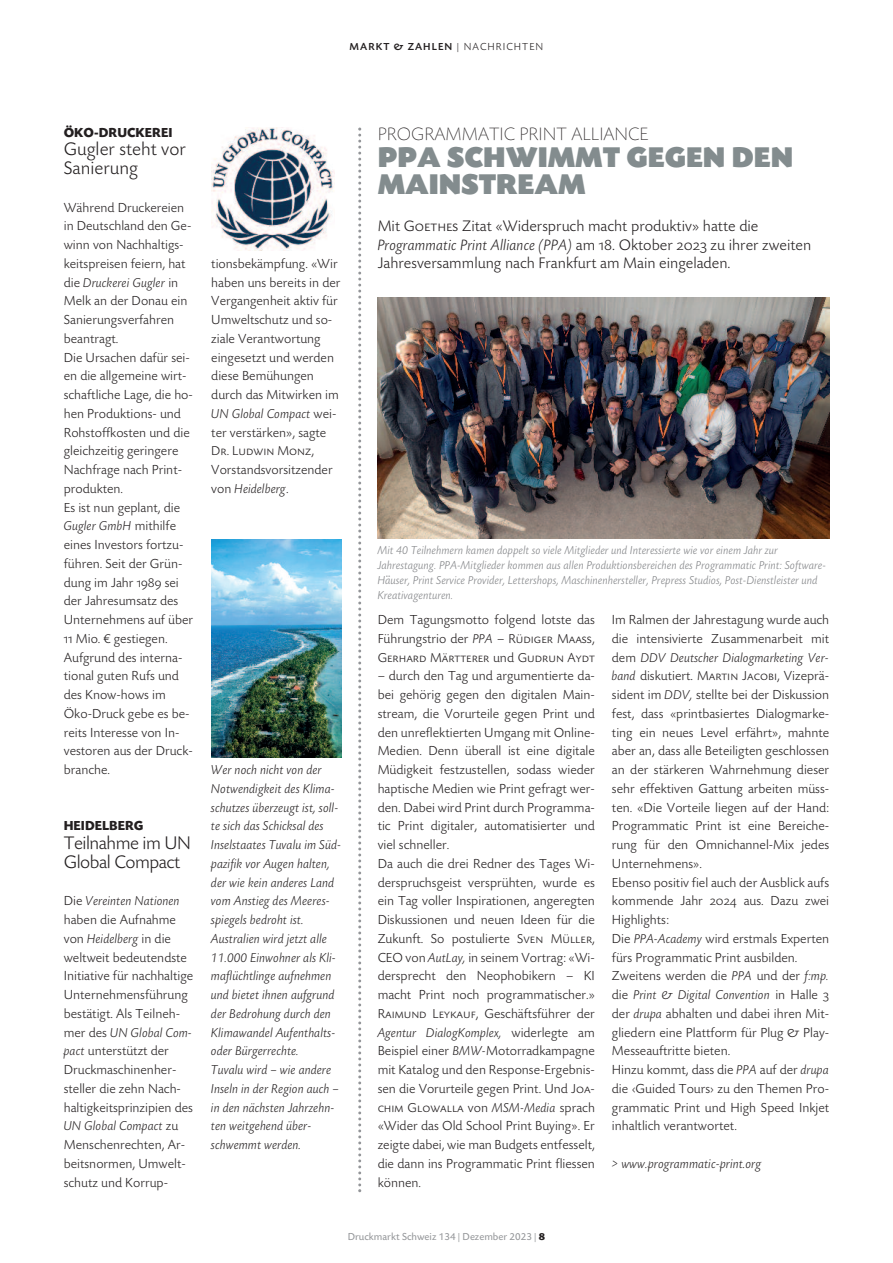
<style>
.page{position:relative;width:893px;height:1263px;background:#fff}
.page>*{position:absolute;margin:0;border:0;box-sizing:border-box;transform-origin:0 0}
.t1{font:30px/27px "Today SB Ultra";color:#838c8e}
.t2{font:300 18.75px/18.8px "Today SB";letter-spacing:-.025em;color:#231f20}
.t3{font:300 expanded 18.75px "Today SB";color:#231f20}
.t4{font:300 18.75px/18.8px "Today SB";color:#231f20}
.t5{font:300 15.75px/18.8px "Today SB";color:#231f20}
.t6{font:300 13.5px/18.8px "Today SB";color:#231f20}
.t7{font:italic 300 13.5px/18.8px "Today SB";color:#231f20}
.t8{font:13.5px "Today SB Caps Lig";color:#231f20}
.t9{font:700 13.5px "Today SB";color:#231f20}
.t10{font:italic 300 12px/15px "Today SB";color:#808285}
.t11{font:10.5px "Today SB";color:#939598}
.t12{font:500 10.5px "Today SB";letter-spacing:.1em;color:#231f20}
.s1{font-weight:300}
.s2{font-style:italic}
.s3{font-family:"Today SB Caps Lig";font-weight:400}
.s4{font-family:"Ping Fang SC";font-weight:500;font-style:normal}
.s5{font-family:"Today SB";font-weight:300}
.s6{font-family:"Today SB";font-weight:300;font-style:italic}
.s7{font-weight:700;color:#231f20}
</style>
<div class="page">
<img style="left:378px;top:298px;width:451px;height:240px">
<svg style="left:358px;top:128px;width:3px;height:1064px"></svg>
<img style="left:211px;top:128px;width:123px;height:122px">
<img style="left:211px;top:540px;width:131px;height:217px">
<p class="t12" style="left:350px;top:43px;width:195px">MARKT &amp; ZAHLEN <span class="s1">| NACHRICHTEN</span></p>
<p class="t9" style="left:64px;top:127px;width:110px">ÖKO-DRUCKEREI</p>
<h2 class="t4" style="left:64px;top:142px;width:124px">Gugler steht vor<br>Sanierung</h2>
<p class="t6" style="left:64px;top:199px;width:131px">Während Druckereien in Deutschland den Ge&shy;winn von Nachhaltigs&shy;keitspreisen feiern, hat die <span class="s2">Druckerei Gugler</span> in<br>Melk an der Donau ein<br>Sanierungsverfahren beantragt.<br>Die Ursachen dafür sei&shy;en die allgemeine wirt&shy;schaftliche Lage, die ho&shy;hen Produktions- und<br>Rohstoffkosten und die gleichzeitig geringere<br>Nachfrage nach Print&shy;produkten.<br>Es ist nun geplant, die<br><span class="s2">Gugler GmbH</span> mithilfe eines Investors fortzu&shy;führen. Seit der Grün&shy;dung im Jahr <span class="s3">1989</span> sei der Jahresumsatz des<br>Unternehmens auf über<br><span class="s3">11</span> Mio. € gestiegen.<br>Aufgrund des interna&shy;tional guten Rufs und des Know-hows im<br>Öko-Druck gebe es be&shy;reits Interesse von In&shy;vestoren aus der Druck&shy;branche.</p>
<p class="t9" style="left:64px;top:821px;width:81px">HEIDELBERG</p>
<h2 class="t2" style="left:64px;top:835px;width:129px">Teilnahme im UN<br>Global Compact</h2>
<p class="t6" style="left:64px;top:893px;width:131px">Die <span class="s2">Vereinten Nationen </span>haben die Aufnahme von <span class="s2">Heidelberg</span> in die weltweit bedeutendste<br>Initiative für nachhaltige<br>Unternehmensführung bestätigt. Als Teilneh&shy;mer des <span class="s2">UN Global Com&shy;pact</span> unterstützt der<br>Druckmaschinenher&shy;steller die zehn Nach&shy;haltigkeitsprinzipien des<br><span class="s2">UN Global Compact</span> zu<br>Menschenrechten, Ar&shy;beitsnormen, Umwelt&shy;schutz und Korrup-</p>
<p class="t6" style="left:211px;top:255px;width:131px">tionsbekämpfung. «Wir haben uns bereits in der<br>Vergangenheit aktiv für<br>Umweltschutz und so&shy;ziale Verantwortung eingesetzt und werden diese Bemühungen durch das Mitwirken im<br><span class="s2">UN Global Compact</span> wei&shy;ter verstärken», sagte</p>
<p class="t8" style="left:211px;top:443px;width:104px">Dr. Ludwin Monz,</p>
<p class="t6" style="left:211px;top:462px;width:123px">Vorstandsvorsitzender von <span class="s2">Heidelberg</span>.</p>
<h2 class="t3" style="left:378px;top:123px;width:272px">PROGRAMMATIC PRINT ALLIANCE</h2>
<h1 class="t1" style="left:378px;top:143px;width:417px">PPA SCHWIMMT GEGEN DEN<br>MAINSTREAM</h1>
<p class="t5" style="left:378px;top:218px;width:435px">Mit <span class="s3">Goethes</span> Zitat «Widerspruch macht produktiv» hatte die<br><span class="s2">Programmatic Print Alliance (PPA)</span> am <span class="s3">18.</span> Oktober <span class="s3">2023</span> zu ihrer zweiten<br>Jahresversammlung nach Frankfurt am Main eingeladen.</p>
<p class="t7" style="left:211px;top:760px;width:132px">Wer noch nicht von der<br>Notwendigkeit des Klima&shy;schutzes überzeugt ist, soll&shy;te sich das Schicksal des<br>Inselstaates Tuvalu im Süd&shy;pazifik vor Augen halten, der wie kein anderes Land vom Anstieg des Meeres&shy;spiegels bedroht ist.<br>Australien wird jetzt alle<br>11.000 Einwohner als Kli&shy;maflüchtlinge aufnehmen und bietet ihnen aufgrund der Bedrohung durch den<br>Klimawandel Aufenthalts&shy;oder Bürgerrechte.<br>Tuvalu wird – wie andere<br>Inseln in der Region auch – in den nächsten Jahrzehn&shy;ten weitgehend über&shy;schwemmt werden.</p>
<p class="t10" style="left:378px;top:542px;width:450px">Mit 40 Teilnehmern kamen doppelt so viele Mitglieder und Interessierte wie vor einem Jahr zur Jahrestagung. PPA-Mitglieder kommen aus allen Produktionsbereichen des Programmatic Print: Software-H<span class="s4">̈</span>auser, Print Service Provider, Lettershops, Maschinenhersteller, Prepress Studios, Post-Dienstleister und Kreativagenturen.</p>
<p class="t6" style="left:378px;top:611px;width:219px">Dem Tagungsmotto folgend lotste das<br>Führungstrio der <span class="s2">PPA</span> – <span class="s3">Rüdiger Maaß,</span></p>
<p class="t8" style="left:378px;top:649px;width:219px">Gerhard Märtterer <span class="s5">und</span> Gudrun Aydt</p>
<p class="t6" style="left:378px;top:668px;width:219px">– durch den Tag und argumentierte da&shy;bei gehörig gegen den digitalen Main&shy;stream, die Vorurteile gegen Print und den unreflektierten Umgang mit Online-Medien. Denn überall ist eine digitale Müdigkeit festzustellen, sodass wieder haptische Medien wie Print gefragt wer&shy;den. Dabei wird Print durch Programma&shy;tic Print digitaler, automatisierter und viel schneller.<br>Da auch die drei Redner des Tages Wi&shy;derspruchsgeist versprühten, wurde es ein Tag voller Inspirationen, angeregten Diskussionen und neuen Ideen für die Zukunft. So postulierte <span class="s3">Sven Müller, </span>CEO von <span class="s2">AutLay,</span> in seinem Vortrag: «Wi&shy;dersprecht den Neophobikern – KI macht Print noch programmatischer.» <span class="s3">Raimund Leykauf,</span> Geschäftsführer der <span class="s2">Agentur DialogKomplex,</span> widerlegte am Beispiel einer <span class="s2">BMW-</span>Motorradkampagne mit Katalog und den Response-Ergebnis&shy;sen die Vorurteile gegen Print. Und <span class="s3">Joa-</span></p>
<p class="t8" style="left:378px;top:1099px;width:219px">chim Glowalla <span class="s5">von</span> <span class="s6">MSM-Media</span> <span class="s5">sprach</span></p>
<p class="t6" style="left:378px;top:1118px;width:219px;text-align:justify">«Wider das Old School Print Buying». Er zeigte dabei, wie man Budgets entfesselt, die dann ins Programmatic Print fliessen können.</p>
<p class="t6" style="left:612px;top:611px;width:219px">Im Ralmen der Jahrestagung wurde auch die intensivierte Zusammenarbeit mit dem <span class="s2">DDV Deutscher Dialogmarketing Ver&shy;band</span> diskutiert. <span class="s3">Martin Jacobi,</span> Vizeprä&shy;sident im <span class="s2">DDV,</span> stellte bei der Diskussion fest, dass «printbasiertes Dialogmarke&shy;ting ein neues Level erfährt», mahnte aber an, dass alle Beteiligten geschlossen an der stärkeren Wahrnehmung dieser sehr effektiven Gattung arbeiten müss&shy;ten. «Die Vorteile liegen auf der Hand:<br>Programmatic Print ist eine Bereiche&shy;rung für den Omnichannel-Mix jedes Unternehmens».<br>Ebenso positiv fiel auch der Ausblick aufs kommende Jahr <span class="s3">2024</span> aus. Dazu zwei Highlights:<br>Die <span class="s2">PPA-Academy</span> wird erstmals Experten fürs Programmatic Print ausbilden.<br>Zweitens werden die <span class="s2">PPA</span> und der <span class="s2">f:mp. </span>die <span class="s2">Print &amp; Digital Convention</span> in Halle <span class="s3">3 </span>der <span class="s2">drupa</span> abhalten und dabei ihren Mit&shy;gliedern eine Plattform für Plug &amp; Play-Messeauftritte bieten.<br>Hinzu kommt, dass die <span class="s2">PPA</span> auf der <span class="s2">drupa </span>die ‹Guided Tours› zu den Themen Pro&shy;grammatic Print und High Speed Inkjet inhaltlich verantwortet.</p>
<p class="t7" style="left:612px;top:1154px;width:151px">&gt; www.programmatic-print.org</p>
<p class="t11" style="left:348px;top:1233px;width:199px">Druckmarkt Schweiz 134 | Dezember 2023 | <span class="s7">8</span></p>
</div>
